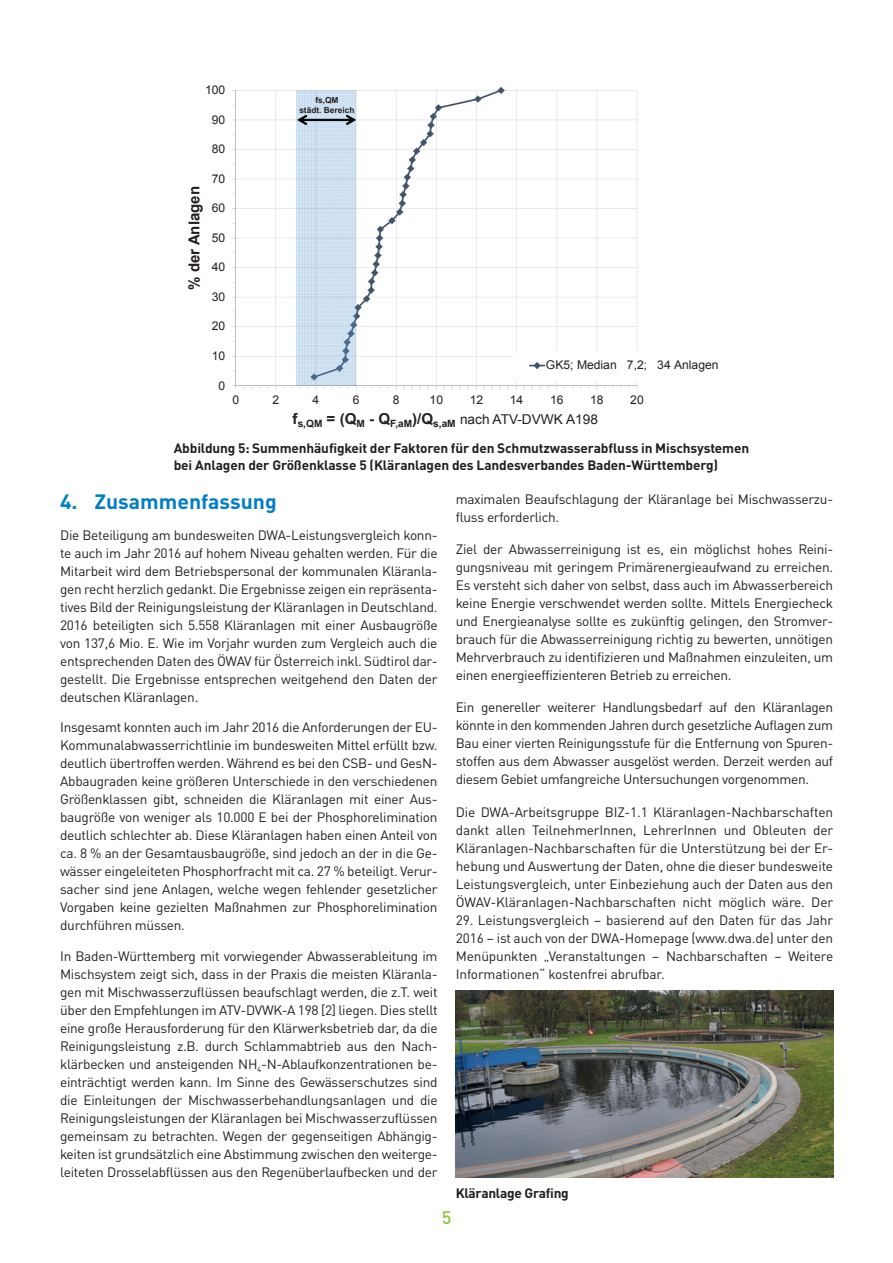
<style>
.page{position:relative;width:893px;height:1263px;background:#fff}
.page>*{position:absolute;margin:0;border:0;box-sizing:border-box;transform-origin:0 0}
.t1{font:700 20.55px "DINOT";color:#007ec5}
.t2{font:500 18px "DINOT";color:#8bc63e}
.t3{font:700 15.15px "Arial";color:#231f20}
.t4{font:13.5px/18px "DINOT";letter-spacing:-.02em;color:#231f20;text-align:justify}
.t5{font:700 13.5px/17.2px "DINOT";letter-spacing:-.01em;color:#231f20}
.t6{font:13.5px "Arial";color:#231f20}
.t7{font:12px "Arial";color:#231f20}
.t8{font:700 8.25px/9.4px "Arial";color:#231f20;text-align:center}
.s1{font-weight:700;font-size:15px}
</style>
<div class="page">
<hr style="left:637px;top:90px;width:1px;height:296px;background:#d9d9d8">
<div style="left:515px;top:351px;width:216px;height:29px;background:#fff"></div>
<svg style="left:232px;top:87px;width:405px;height:302px"></svg>
<img style="left:456px;top:991px;width:377px;height:187px">
<p class="t7" style="left:205px;top:82px;width:22px">100</p>
<p class="t7" style="left:212px;top:112px;width:15px">90</p>
<p class="t7" style="left:212px;top:141px;width:15px">80</p>
<p class="t3" style="left:184px;top:290px;width:105px;rotate:-90deg">% der Anlagen</p>
<p class="t7" style="left:212px;top:171px;width:15px">70</p>
<p class="t7" style="left:212px;top:200px;width:15px">60</p>
<p class="t7" style="left:212px;top:230px;width:15px">50</p>
<p class="t7" style="left:212px;top:259px;width:15px">40</p>
<p class="t7" style="left:212px;top:289px;width:15px">30</p>
<p class="t7" style="left:212px;top:318px;width:15px">20</p>
<p class="t8" style="left:299px;top:96px;width:57px">fs,QM<br>städt. Bereich</p>
<p class="t7" style="left:212px;top:348px;width:15px">10</p>
<p class="t7" style="left:218px;top:377px;width:8px">0</p>
<p class="t7" style="left:546px;top:357px;width:174px">GK5; Median 7,2; 34 Anlagen</p>
<p class="t7" style="left:232px;top:392px;width:8px">0</p>
<p class="t7" style="left:272px;top:392px;width:8px">2</p>
<p class="t7" style="left:313px;top:392px;width:8px">4</p>
<p class="t7" style="left:353px;top:392px;width:8px">6</p>
<p class="t7" style="left:393px;top:392px;width:8px">8</p>
<p class="t7" style="left:430px;top:392px;width:15px">10</p>
<p class="t7" style="left:470px;top:392px;width:15px">12</p>
<p class="t7" style="left:510px;top:392px;width:15px">14</p>
<p class="t7" style="left:550px;top:392px;width:15px">16</p>
<p class="t7" style="left:590px;top:392px;width:15px">18</p>
<p class="t7" style="left:630px;top:392px;width:15px">20</p>
<p class="t6" style="left:293px;top:410px;width:307px"><span class="s1">f</span><sub>s,QM</sub> <span class="s1">= (Q</span><sub>M</sub> <span class="s1">- Q</span><sub>F,aM</sub><span class="s1">)/Q</span><sub>s,aM</sub> nach ATV-DVWK A198</p>
<p class="t5" style="left:174px;top:439px;width:577px">Abbildung 5: Summenhäufigkeit der Faktoren für den Schmutzwasserabfluss in Mischsystemen bei Anlagen der Größenklasse 5 (Kläranlagen des Landesverbandes Baden-Württemberg)</p>
<h1 class="t1" style="left:60px;top:485px;width:218px">4. Zusammenfassung</h1>
<p class="t4" style="left:60px;top:525px;width:379px">Die Beteiligung am bundesweiten DWA-Leistungsvergleich konn&shy;te auch im Jahr 2016 auf hohem Niveau gehalten werden. Für die Mitarbeit wird dem Betriebspersonal der kommunalen Kläranla&shy;gen recht herzlich gedankt. Die Ergebnisse zeigen ein repräsenta&shy;tives Bild der Reinigungsleistung der Kläranlagen in Deutschland.<br>2016 beteiligten sich 5.558 Kläranlagen mit einer Ausbaugröße von 137,6 Mio. E. Wie im Vorjahr wurden zum Vergleich auch die entsprechenden Daten des ÖWAV für Österreich inkl. Südtirol dar&shy;gestellt. Die Ergebnisse entsprechen weitgehend den Daten der deutschen Kläranlagen.</p>
<p class="t4" style="left:60px;top:718px;width:379px">Insgesamt konnten auch im Jahr 2016 die Anforderungen der EU-Kommunalabwasserrichtlinie im bundesweiten Mittel erfüllt bzw. deutlich übertroffen werden. Während es bei den CSB- und GesN-Abbaugraden keine größeren Unterschiede in den verschiedenen Größenklassen gibt, schneiden die Kläranlagen mit einer Aus&shy;baugröße von weniger als 10.000 E bei der Phosphorelimination deutlich schlechter ab. Diese Kläranlagen haben einen Anteil von ca. 8 % an der Gesamtausbaugröße, sind jedoch an der in die Ge&shy;wässer eingeleiteten Phosphorfracht mit ca. 27 % beteiligt. Verur&shy;sacher sind jene Anlagen, welche wegen fehlender gesetzlicher Vorgaben keine gezielten Maßnahmen zur Phosphorelimination durchführen müssen.</p>
<p class="t4" style="left:60px;top:946px;width:379px">In Baden-Württemberg mit vorwiegender Abwasserableitung im Mischsystem zeigt sich, dass in der Praxis die meisten Kläranla&shy;gen mit Mischwasserzuflüssen beaufschlagt werden, die z.T. weit über den Empfehlungen im ATV-DVWK-A 198 [2] liegen. Dies stellt eine große Herausforderung für den Klärwerksbetrieb dar, da die Reinigungsleistung z.B. durch Schlammabtrieb aus den Nach&shy;klärbecken und ansteigenden NH<sub>4</sub>-N-Ablaufkonzentrationen be&shy;einträchtigt werden kann. Im Sinne des Gewässerschutzes sind die Einleitungen der Mischwasserbehandlungsanlagen und die Reinigungsleistungen der Kläranlagen bei Mischwasserzuflüssen gemeinsam zu betrachten. Wegen der gegenseitigen Abhängig&shy;keiten ist grundsätzlich eine Abstimmung zwischen den weiterge&shy;leiteten Drosselabflüssen aus den Regenüberlaufbecken und der</p>
<p class="t4" style="left:456px;top:489px;width:379px">maximalen Beaufschlagung der Kläranlage bei Mischwasserzu&shy;fluss erforderlich.</p>
<p class="t4" style="left:456px;top:539px;width:379px">Ziel der Abwasserreinigung ist es, ein möglichst hohes Reini&shy;gungsniveau mit geringem Primärenergieaufwand zu erreichen.<br>Es versteht sich daher von selbst, dass auch im Abwasserbereich keine Energie verschwendet werden sollte. Mittels Energiecheck und Energieanalyse sollte es zukünftig gelingen, den Stromver&shy;brauch für die Abwasserreinigung richtig zu bewerten, unnötigen Mehrverbrauch zu identifizieren und Maßnahmen einzuleiten, um einen energieeffizienteren Betrieb zu erreichen.</p>
<p class="t4" style="left:456px;top:698px;width:379px">Ein genereller weiterer Handlungsbedarf auf den Kläranlagen könnte in den kommenden Jahren durch gesetzliche Auflagen zum Bau einer vierten Reinigungsstufe für die Entfernung von Spuren&shy;stoffen aus dem Abwasser ausgelöst werden. Derzeit werden auf diesem Gebiet umfangreiche Untersuchungen vorgenommen.</p>
<p class="t4" style="left:456px;top:802px;width:379px">Die DWA-Arbeitsgruppe BIZ-1.1 Kläranlagen-Nachbarschaften dankt allen TeilnehmerInnen, LehrerInnen und Obleuten der Kläranlagen-Nachbarschaften für die Unterstützung bei der Er&shy;hebung und Auswertung der Daten, ohne die dieser bundesweite Leistungsvergleich, unter Einbeziehung auch der Daten aus den ÖWAV-Kläranlagen-Nachbarschaften nicht möglich wäre. Der</p>
<p class="t4" style="left:456px;top:910px;width:379px">29. Leistungsvergleich – basierend auf den Daten für das Jahr 2016 – ist auch von der DWA-Homepage (www.dwa.de) unter den Menüpunkten „Veranstaltungen – Nachbarschaften – Weitere Informationen“ kostenfrei abrufbar.</p>
<p class="t5" style="left:456px;top:1183px;width:115px">Kläranlage Grafing</p>
<h2 class="t2" style="left:442px;top:1203px;width:11px">5</h2>
</div>
